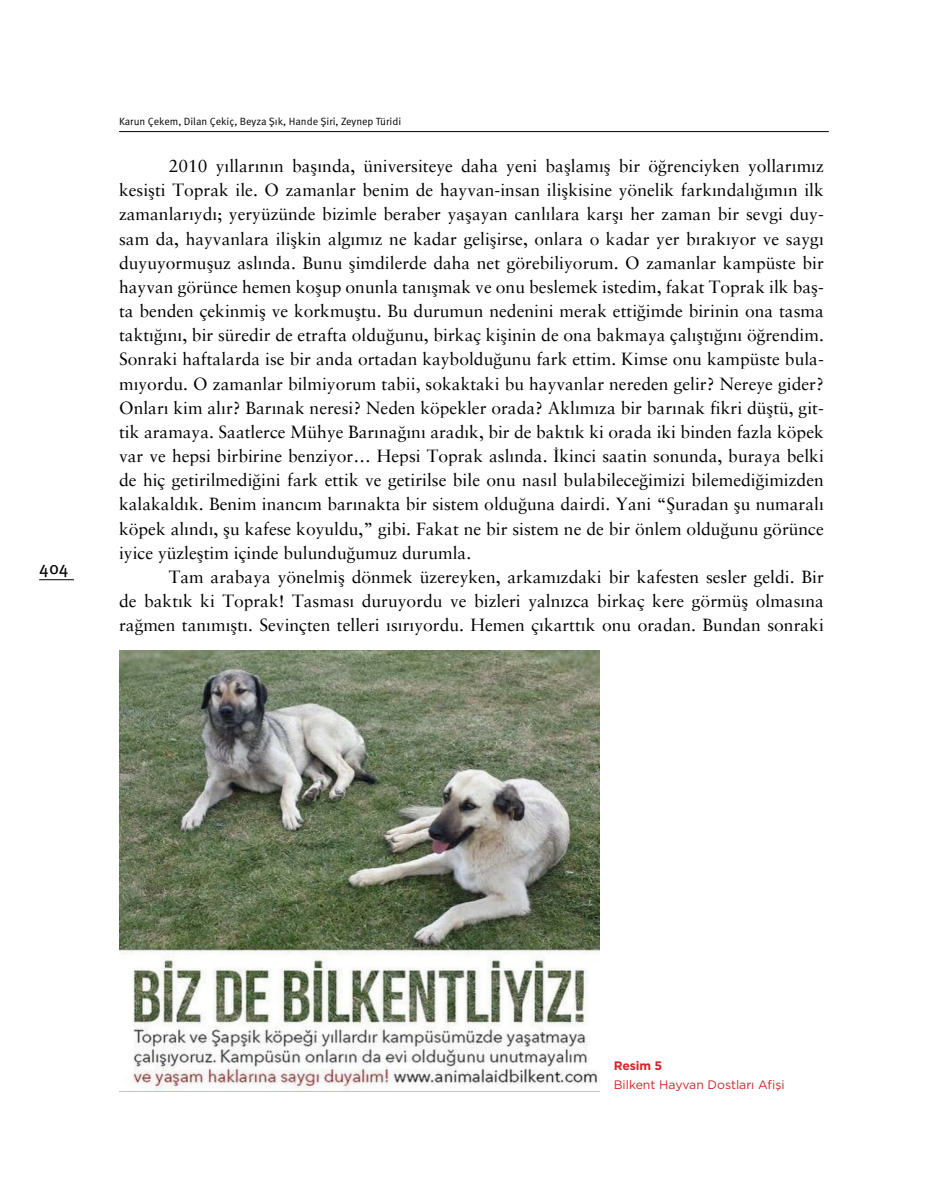
<style>
.page{position:relative;width:943px;height:1191px;background:#fff}
.page>*{position:absolute;margin:0;border:0;box-sizing:border-box;transform-origin:0 0}
.t1{font:17.5px/24.2px "Sabon TR";color:#000;text-align:justify}
.t2{font:17.5px "Meta Pro";color:#000}
.t3{font:12.25px "Gotham";color:#d2232a}
.t4{font:700 12.25px "Gotham";letter-spacing:-.01em;color:#d2232a}
.t5{font:10.5px "Meta Pro";color:#000}
</style>
<div class="page">
<hr style="left:119px;top:131px;width:709px;height:1px;background:#000">
<hr style="left:39px;top:579px;width:35px;height:1px;background:#000">
<img style="left:119px;top:651px;width:480px;height:440px">
<p class="t2" style="left:39px;top:557px;width:31px">404</p>
<p class="t5" style="left:119px;top:115px;width:283px">Karun Çekem, Dilan Çekiç, Beyza Şık, Hande Şiri, Zeynep Türidi</p>
<p class="t1" style="left:119px;top:154px;width:706px;text-indent:50px">2010 yıllarının başında, üniversiteye daha yeni başlamış bir öğrenciyken yollarımız kesişti Toprak ile. O zamanlar benim de hayvan-insan ilişkisine yönelik farkındalığımın ilk zamanlarıydı; yeryüzünde bizimle beraber yaşayan canlılara karşı her zaman bir sevgi duy&shy;sam da, hayvanlara ilişkin algımız ne kadar gelişirse, onlara o kadar yer bırakıyor ve saygı duyuyormuşuz aslında. Bunu şimdilerde daha net görebiliyorum. O zamanlar kampüste bir hayvan görünce hemen koşup onunla tanışmak ve onu beslemek istedim, fakat Toprak ilk baş&shy;ta benden çekinmiş ve korkmuştu. Bu durumun nedenini merak ettiğimde birinin ona tasma taktığını, bir süredir de etrafta olduğunu, birkaç kişinin de ona bakmaya çalıştığını öğrendim.<br>Sonraki haftalarda ise bir anda ortadan kaybolduğunu fark ettim. Kimse onu kampüste bula&shy;mıyordu. O zamanlar bilmiyorum tabii, sokaktaki bu hayvanlar nereden gelir? Nereye gider?<br>Onları kim alır? Barınak neresi? Neden köpekler orada? Aklımıza bir barınak fikri düştü, git&shy;tik aramaya. Saatlerce Mühye Barınağını aradık, bir de baktık ki orada iki binden fazla köpek var ve hepsi birbirine benziyor… Hepsi Toprak aslında. İkinci saatin sonunda, buraya belki de hiç getirilmediğini fark ettik ve getirilse bile onu nasıl bulabileceğimizi bilemediğimizden kalakaldık. Benim inancım barınakta bir sistem olduğuna dairdi. Yani “Şuradan şu numaralı köpek alındı, şu kafese koyuldu,” gibi. Fakat ne bir sistem ne de bir önlem olduğunu görünce iyice yüzleştim içinde bulunduğumuz durumla.</p>
<p class="t1" style="left:119px;top:564px;width:706px;text-indent:50px">Tam arabaya yönelmiş dönmek üzereyken, arkamızdaki bir kafesten sesler geldi. Bir de baktık ki Toprak! Tasması duruyordu ve bizleri yalnızca birkaç kere görmüş olmasına rağmen tanımıştı. Sevinçten telleri ısırıyordu. Hemen çıkarttık onu oradan. Bundan sonraki</p>
<p class="t4" style="left:613px;top:1057px;width:50px">Resim 5</p>
<p class="t3" style="left:613px;top:1077px;width:172px">Bilkent Hayvan Dostları Afişi</p>
</div>
